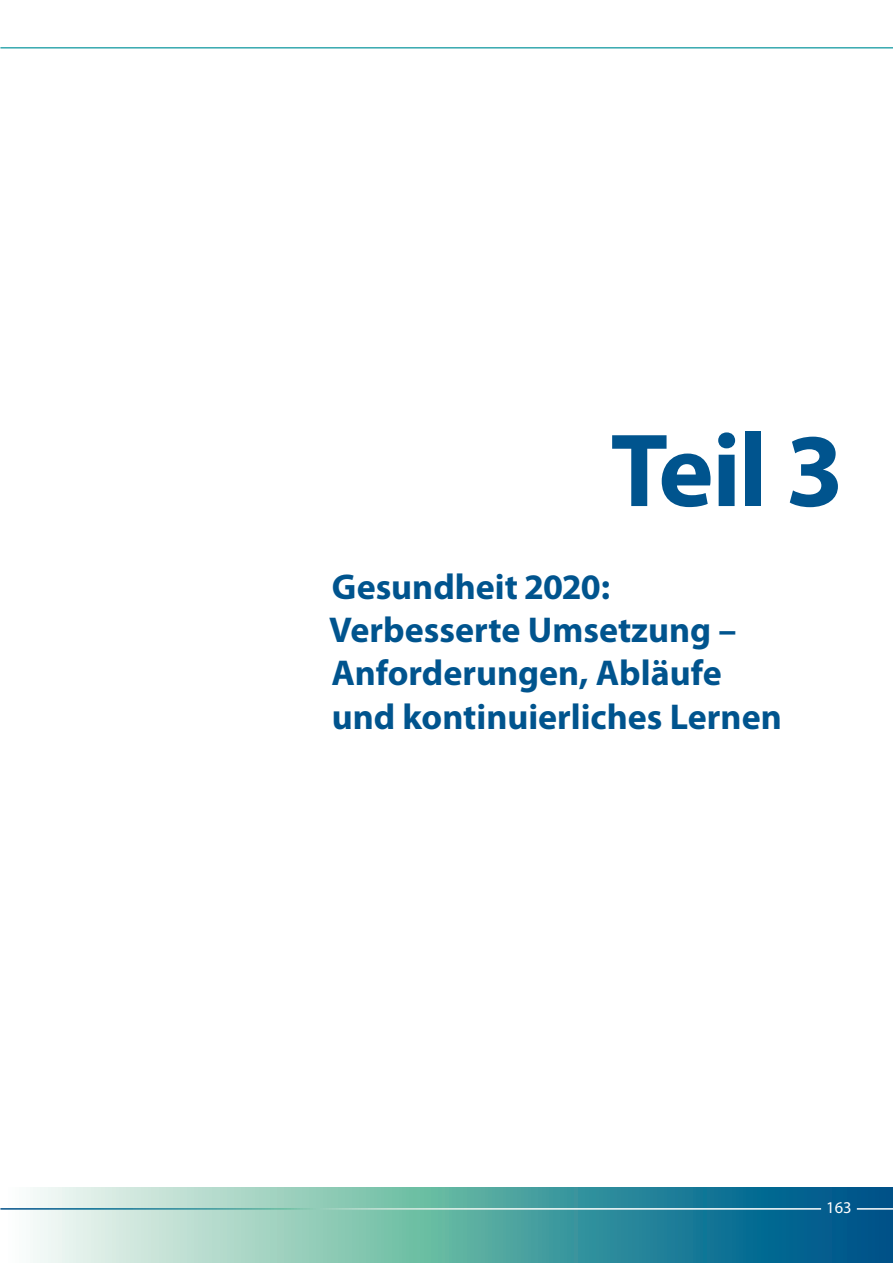
<style>
.page{position:relative;width:893px;height:1263px;background:#fff}
.page>*{position:absolute;margin:0;border:0;box-sizing:border-box;transform-origin:0 0}
.heading_1{font:700 105px "Myriad Pro";color:#00548e}
.heading_1-2{font:700 36px/43.2px "Myriad Pro";color:#00548e}
.t1{font:16.5px "Myriad Pro";color:#fff}
</style>
<div class="page">
<svg style="left:0;top:1188px;width:893px;height:75px;background:#6aadb2"></svg>
<hr style="left:0;top:47px;width:893px;height:2px;background:#36a9af">
<hr style="left:0;top:1208px;width:821px;height:1px;background:#fff">
<hr style="left:857px;top:1208px;width:36px;height:1px;background:#fff">
<p class="heading_1" style="left:611px;top:402px;width:232px">Teil 3</p>
<p class="heading_1-2" style="left:329px;top:564px;width:454px">Gesundheit 2020:<br>Verbesserte Umsetzung –<br>Anforderungen, Abläufe und kontinuierliches Lernen</p>
<p class="t1" style="left:826px;top:1197px;width:27px">163</p>
</div>
